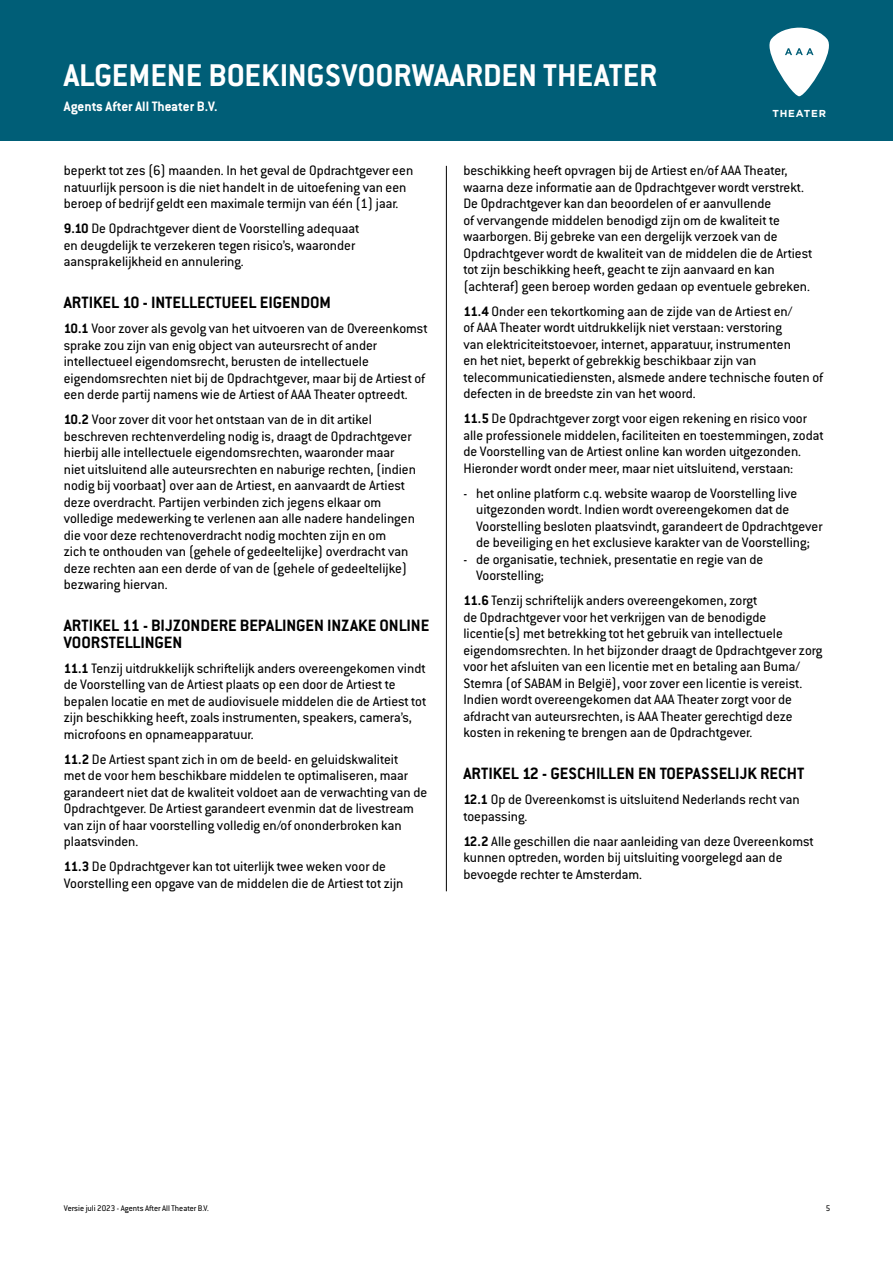
<style>
.page{position:relative;width:893px;height:1263px;background:#fff}
.page>*{position:absolute;margin:0;border:0;box-sizing:border-box;transform-origin:0 0}
.t1{font:700 34.5px "Conduit ITC";color:#fff}
.t2{font:700 18px/16.5px "Conduit ITC";color:#000}
.t3{font:15px/16.5px "Conduit ITC";color:#000}
.t4{font:700 15px "Conduit ITC";color:#fff}
.t5{font:700 10.05px "Gotham";letter-spacing:.08em;color:#fff}
.t6{font:9px "Conduit ITC";color:#000}
.s1{font-weight:700}
</style>
<div class="page">
<div style="left:0;top:0;width:893px;height:141px;background:#005e77"></div>
<svg style="left:769px;top:28px;width:60px;height:68px"></svg>
<hr style="left:446px;top:166px;width:1px;height:725px;background:#000">
<h1 class="t1" style="left:64px;top:54px;width:595px">ALGEMENE BOEKINGSVOORWAARDEN THEATER</h1>
<p class="t4" style="left:64px;top:97px;width:155px">Agents After All Theater B.V.</p>
<p class="t5" style="left:772px;top:107px;width:55px">THEATER</p>
<p class="t3" style="left:64px;top:162px;width:351px">beperkt tot zes (6) maanden. In het geval de Opdrachtgever een natuurlijk persoon is die niet handelt in de uitoefening van een beroep of bedrijf geldt een maximale termijn van één (1) jaar.</p>
<p class="t3" style="left:64px;top:220px;width:297px"><span class="s1">9.10</span> De Opdrachtgever dient de Voorstelling adequaat en deugdelijk te verzekeren tegen risico’s, waaronder aansprakelijkheid en annulering.</p>
<p class="t2" style="left:64px;top:294px;width:269px">ARTIKEL 10 - INTELLECTUEEL EIGENDOM</p>
<p class="t3" style="left:64px;top:320px;width:365px"><span class="s1">10.1</span> Voor zover als gevolg van het uitvoeren van de Overeenkomst sprake zou zijn van enig object van auteursrecht of ander intellectueel eigendomsrecht, berusten de intellectuele eigendomsrechten niet bij de Opdrachtgever, maar bij de Artiest of een derde partij namens wie de Artiest of AAA Theater optreedt.</p>
<p class="t3" style="left:64px;top:411px;width:354px"><span class="s1">10.2</span> Voor zover dit voor het ontstaan van de in dit artikel beschreven rechtenverdeling nodig is, draagt de Opdrachtgever hierbij alle intellectuele eigendomsrechten, waaronder maar niet uitsluitend alle auteursrechten en naburige rechten, (indien nodig bij voorbaat) over aan de Artiest, en aanvaardt de Artiest deze overdracht. Partijen verbinden zich jegens elkaar om volledige medewerking te verlenen aan alle nadere handelingen die voor deze rechtenoverdracht nodig mochten zijn en om<br>zich te onthouden van (gehele of gedeeltelijke) overdracht van deze rechten aan een derde of van de (gehele of gedeeltelijke) bezwaring hiervan.</p>
<p class="t2" style="left:64px;top:617px;width:367px">ARTIKEL 11 - BIJZONDERE BEPALINGEN INZAKE ONLINE<br>VOORSTELLINGEN</p>
<p class="t3" style="left:64px;top:659px;width:364px"><span class="s1">11.1</span> Tenzij uitdrukkelijk schriftelijk anders overeengekomen vindt de Voorstelling van de Artiest plaats op een door de Artiest te bepalen locatie en met de audiovisuele middelen die de Artiest tot zijn beschikking heeft, zoals instrumenten, speakers, camera’s, microfoons en opnameapparatuur.</p>
<p class="t3" style="left:64px;top:750px;width:365px"><span class="s1">11.2</span> De Artiest spant zich in om de beeld- en geluidskwaliteit<br>met de voor hem beschikbare middelen te optimaliseren, maar garandeert niet dat de kwaliteit voldoet aan de verwachting van de Opdrachtgever. De Artiest garandeert evenmin dat de livestream van zijn of haar voorstelling volledig en/of ononderbroken kan plaatsvinden.</p>
<p class="t3" style="left:64px;top:858px;width:341px"><span class="s1">11.3</span> De Opdrachtgever kan tot uiterlijk twee weken voor de<br>Voorstelling een opgave van de middelen die de Artiest tot zijn</p>
<p class="t3" style="left:463px;top:162px;width:350px">beschikking heeft opvragen bij de Artiest en/of AAA Theater, waarna deze informatie aan de Opdrachtgever wordt verstrekt.<br>De Opdrachtgever kan dan beoordelen of er aanvullende<br>of vervangende middelen benodigd zijn om de kwaliteit te waarborgen. Bij gebreke van een dergelijk verzoek van de Opdrachtgever wordt de kwaliteit van de middelen die de Artiest tot zijn beschikking heeft, geacht te zijn aanvaard en kan (achteraf) geen beroep worden gedaan op eventuele gebreken.</p>
<p class="t3" style="left:463px;top:302px;width:361px"><span class="s1">11.4</span> Onder een tekortkoming aan de zijde van de Artiest en/<br>of AAA Theater wordt uitdrukkelijk niet verstaan: verstoring<br>van elektriciteitstoevoer, internet, apparatuur, instrumenten<br>en het niet, beperkt of gebrekkig beschikbaar zijn van telecommunicatiediensten, alsmede andere technische fouten of defecten in de breedste zin van het woord.</p>
<p class="t3" style="left:463px;top:410px;width:362px"><span class="s1">11.5</span> De Opdrachtgever zorgt voor eigen rekening en risico voor alle professionele middelen, faciliteiten en toestemmingen, zodat de Voorstelling van de Artiest online kan worden uitgezonden.<br>Hieronder wordt onder meer, maar niet uitsluitend, verstaan:</p>
<p class="t3" style="left:476px;top:484px;width:348px;text-indent:-13px">- het online platform c.q. website waarop de Voorstelling live uitgezonden wordt. Indien wordt overeengekomen dat de Voorstelling besloten plaatsvindt, garandeert de Opdrachtgever de beveiliging en het exclusieve karakter van de Voorstelling;</p>
<p class="t3" style="left:476px;top:550px;width:289px;text-indent:-13px">- de organisatie, techniek, presentatie en regie van de<br>Voorstelling;</p>
<p class="t3" style="left:463px;top:592px;width:361px"><span class="s1">11.6</span> Tenzij schriftelijk anders overeengekomen, zorgt<br>de Opdrachtgever voor het verkrijgen van de benodigde licentie(s) met betrekking tot het gebruik van intellectuele eigendomsrechten. In het bijzonder draagt de Opdrachtgever zorg voor het afsluiten van een licentie met en betaling aan Buma/ Stemra (of SABAM in België), voor zover een licentie is vereist.<br>Indien wordt overeengekomen dat AAA Theater zorgt voor de afdracht van auteursrechten, is AAA Theater gerechtigd deze kosten in rekening te brengen aan de Opdrachtgever.</p>
<p class="t2" style="left:463px;top:765px;width:343px">ARTIKEL 12 - GESCHILLEN EN TOEPASSELIJK RECHT</p>
<p class="t3" style="left:463px;top:791px;width:338px"><span class="s1">12.1</span> Op de Overeenkomst is uitsluitend Nederlands recht van toepassing.</p>
<p class="t3" style="left:463px;top:832px;width:352px"><span class="s1">12.2</span> Alle geschillen die naar aanleiding van deze Overeenkomst kunnen optreden, worden bij uitsluiting voorgelegd aan de bevoegde rechter te Amsterdam.</p>
<p class="t6" style="left:64px;top:1203px;width:146px">Versie juli 2023 - Agents After All Theater B.V.</p>
<p class="t6" style="left:826px;top:1203px;width:6px">5</p>
</div>
